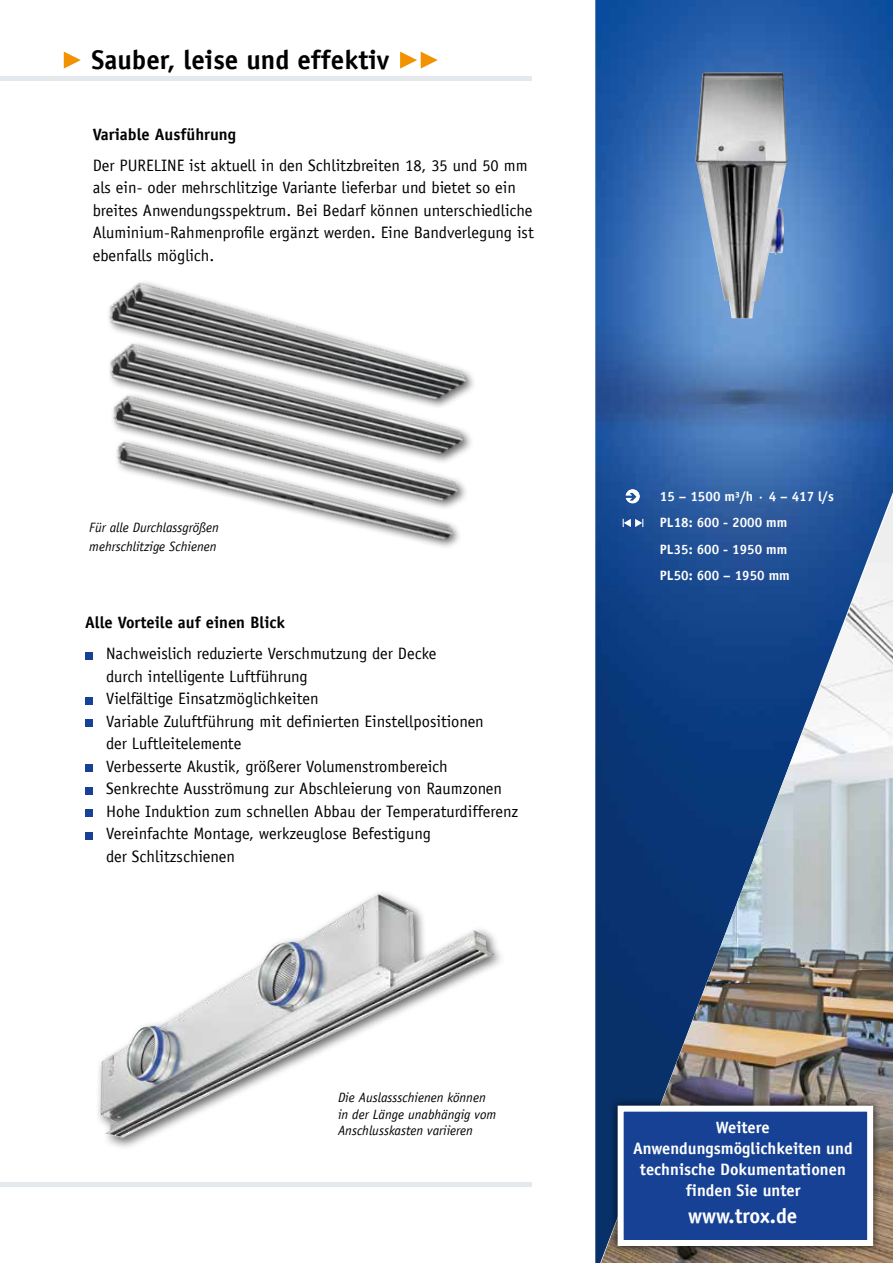
<style>
.page{position:relative;width:893px;height:1263px;background:#fff}
.page>*{position:absolute;margin:0;border:0;box-sizing:border-box;transform-origin:0 0}
.t1{font:700 27px "TROX Officina Sans";color:#000}
.t2{font:700 21px "TROX Officina Sans";color:#fff}
.t3{font:16.5px/22.5px "TROX Officina Sans";color:#000}
.t4{font:700 16.5px/21px "TROX Officina Sans";color:#fff;text-align:center}
.t5{font:700 16.5px "TROX Officina Sans";color:#000}
.t6{font:italic 13.5px/16.5px "TROX Officina Sans";color:#000}
.t7{font:700 13.5px/26.5px "TROX Officina Sans";color:#fff}
</style>
<div class="page">
<img style="left:595px;top:0;width:298px;height:1263px">
<img style="left:601px;top:496px;width:292px;height:767px">
<hr style="left:0;top:77px;width:531px;height:4px;background:#e3e9ec">
<hr style="left:0;top:1182px;width:531px;height:4px;background:#e3e9ec">
<div style="left:609px;top:1097px;width:272px;height:157px;background:#000;opacity:.75"></div>
<div style="left:618px;top:1106px;width:255px;height:140px;background:#164194;border:6px solid #fff"></div>
<img style="left:101px;top:894px;width:394px;height:244px">
<img style="left:112px;top:410px;width:359px;height:41px">
<img style="left:108px;top:282px;width:366px;height:128px">
<img style="left:112px;top:437px;width:353px;height:110px">
<img style="left:695px;top:72px;width:93px;height:246px">
<svg style="left:625px;top:489px;width:15px;height:15px"></svg>
<svg style="left:623px;top:519px;width:20px;height:8px"></svg>
<svg style="left:64px;top:52px;width:17px;height:17px"></svg>
<svg style="left:400px;top:52px;width:38px;height:17px"></svg>
<div style="left:85px;top:652px;width:7px;height:7px;background:#164194"></div>
<div style="left:85px;top:697px;width:7px;height:7px;background:#164194"></div>
<div style="left:85px;top:720px;width:7px;height:7px;background:#164194"></div>
<div style="left:85px;top:765px;width:7px;height:7px;background:#164194"></div>
<div style="left:85px;top:787px;width:7px;height:7px;background:#164194"></div>
<div style="left:85px;top:810px;width:7px;height:7px;background:#164194"></div>
<div style="left:85px;top:832px;width:7px;height:7px;background:#164194"></div>
<h1 class="t1" style="left:91px;top:43px;width:299px">Sauber, leise und effektiv</h1>
<p class="t5" style="left:93px;top:124px;width:145px">Variable Ausführung</p>
<p class="t3" style="left:93px;top:154px;width:443px">Der PURELINE ist aktuell in den Schlitzbreiten 18, 35 und 50 mm als ein- oder mehrschlitzige Variante lieferbar und bietet so ein breites Anwendungsspektrum. Bei Bedarf können unterschiedliche Aluminium-Rahmenprofile ergänzt werden. Eine Bandverlegung ist ebenfalls möglich.</p>
<p class="t6" style="left:89px;top:517px;width:131px;line-height:19.5px">Für alle Durchlassgrößen mehrschlitzige Schienen</p>
<p class="t5" style="left:85px;top:612px;width:202px">Alle Vorteile auf einen Blick</p>
<p class="t3" style="left:106px;top:643px;width:414px">Nachweislich reduzierte Verschmutzung der Decke<br>durch intelligente Luftführung<br>Vielfältige Einsatzmöglichkeiten<br>Variable Zuluftführung mit definierten Einstellpositionen<br>der Luftleitelemente<br>Verbesserte Akustik, größerer Volumenstrombereich Senkrechte Ausströmung zur Abschleierung von Raumzonen Hohe Induktion zum schnellen Abbau der Temperaturdifferenz Vereinfachte Montage, werkzeuglose Befestigung<br>der Schlitzschienen</p>
<p class="t6" style="left:338px;top:1089px;width:160px">Die Auslassschienen können in der Länge unabhängig vom<br>Anschlusskasten variieren</p>
<p class="t7" style="left:660px;top:483px;width:176px">15 – 1500 m³/h · 4 – 417 l/s<br>PL18: 600 - 2000 mm<br>PL35: 600 - 1950 mm<br>PL50: 600 – 1950 mm</p>
<p class="t4" style="left:633px;top:1117px;width:221px">Weitere<br>Anwendungsmöglichkeiten und technische Dokumentationen finden Sie unter</p>
<p class="t2" style="left:688px;top:1203px;width:111px">www.trox.de</p>
</div>
